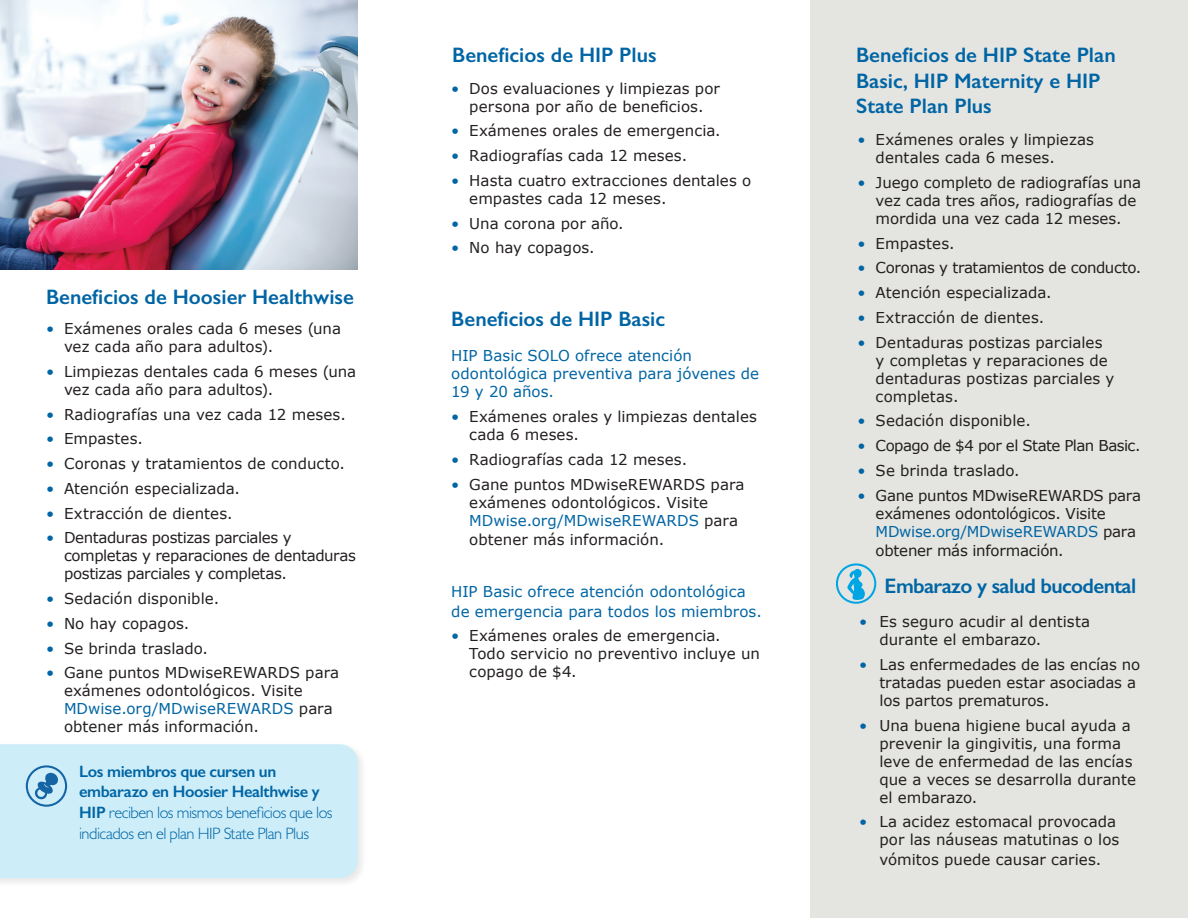
<style>
.page{position:relative;width:1188px;height:918px;background:#fff}
.page>*{position:absolute;margin:0;border:0;box-sizing:border-box;transform-origin:0 0}
.t1{font:600 21px/25.2px "Gill Sans";color:#0065a4}
.t2{font:600 21px "Gill Sans";letter-spacing:-.03em;color:#0065a4}
.t3{font:300 16.5px/20.5px "Gill Sans";letter-spacing:-.03em;color:#0065a4}
.t4{font:15px/18px "Verdana";color:#231f20}
.t5{font:15px/18px "Verdana";letter-spacing:.005em;color:#0065a4}
.t6{font:15px/18px "Verdana";letter-spacing:-.025em;color:#231f20}
.t7{font:15px "Verdana";letter-spacing:-.035em;color:#231f20}
.s1{color:#0065a4}
.s2{font-weight:600}
</style>
<div class="page">
<div style="left:810px;top:0;width:378px;height:918px;background:#e4e4e0"></div>
<img style="left:0;top:0;width:358px;height:270px">
<div style="left:0;top:742px;width:367px;height:145px;background:#231f20;opacity:.5"></div>
<div style="left:0;top:744px;width:358px;height:134px;background:#cdedf9"></div>
<svg style="left:26px;top:765px;width:41px;height:42px;background:#91c1dd"></svg>
<svg style="left:836px;top:563px;width:40px;height:41px"></svg>
<h2 class="t1" style="left:46px;top:285px;width:309px">Beneficios de Hoosier Healthwise</h2>
<p class="t4" style="left:64px;top:320px;width:279px;text-indent:-18px"><span class="s1">•</span> Exámenes orales cada 6 meses (una vez cada año para adultos).</p>
<p class="t4" style="left:64px;top:363px;width:294px;text-indent:-18px"><span class="s1">•</span> Limpiezas dentales cada 6 meses (una vez cada año para adultos).</p>
<p class="t4" style="left:46px;top:405px;width:301px"><span class="s1">•</span> Radiografías una vez cada 12 meses.</p>
<p class="t4" style="left:46px;top:430px;width:98px"><span class="s1">•</span> Empastes.</p>
<p class="t4" style="left:46px;top:455px;width:301px"><span class="s1">•</span> Coronas y tratamientos de conducto.</p>
<p class="t4" style="left:46px;top:480px;width:196px"><span class="s1">•</span> Atención especializada.</p>
<p class="t4" style="left:46px;top:504px;width:188px"><span class="s1">•</span> Extracción de dientes.</p>
<p class="t6" style="left:64px;top:529px;width:293px;text-indent:-18px"><span class="s1">•</span> Dentaduras postizas parciales y completas y reparaciones de dentaduras postizas parciales y completas.</p>
<p class="t4" style="left:46px;top:590px;width:175px"><span class="s1">•</span> Sedación disponible.</p>
<p class="t4" style="left:46px;top:615px;width:145px"><span class="s1">•</span> No hay copagos.</p>
<p class="t4" style="left:46px;top:639px;width:164px"><span class="s1">•</span> Se brinda traslado.</p>
<p class="t4" style="left:64px;top:664px;width:277px;text-indent:-18px"><span class="s1">•</span> Gane puntos MDwiseREWARDS para exámenes odontológicos. Visite<br><span class="s1">MDwise.org/MDwiseREWARDS</span> para obtener más información.</p>
<p class="t3" style="left:79px;top:761px;width:255px"><span class="s2">Los miembros que cursen un embarazo en Hoosier Healthwise y HIP</span> reciben los mismos beneficios que los indicados en el plan HIP State Plan Plus</p>
<h2 class="t1" style="left:452px;top:43px;width:206px">Beneficios de HIP Plus</h2>
<p class="t4" style="left:451px;top:79px;width:270px;text-align:center"><span class="s1">•</span> Dos evaluaciones y limpiezas por persona por año de beneficios.</p>
<p class="t4" style="left:451px;top:122px;width:271px"><span class="s1">•</span> Exámenes orales de emergencia.</p>
<p class="t4" style="left:451px;top:147px;width:237px"><span class="s1">•</span> Radiografías cada 12 meses.</p>
<p class="t4" style="left:469px;top:172px;width:283px;text-indent:-18px"><span class="s1">•</span> Hasta cuatro extracciones dentales o empastes cada 12 meses.</p>
<p class="t4" style="left:451px;top:214px;width:174px"><span class="s1">•</span> Una corona por año.</p>
<p class="t4" style="left:451px;top:239px;width:145px"><span class="s1">•</span> No hay copagos.</p>
<h2 class="t1" style="left:451px;top:306px;width:215px">Beneficios de HIP Basic</h2>
<p class="t5" style="left:451px;top:347px;width:309px">HIP Basic SOLO ofrece atención odontológica preventiva para jóvenes de<br>19 y 20 años.</p>
<p class="t4" style="left:469px;top:408px;width:289px;text-indent:-18px"><span class="s1">•</span> Exámenes orales y limpiezas dentales cada 6 meses.</p>
<p class="t4" style="left:451px;top:451px;width:237px"><span class="s1">•</span> Radiografías cada 12 meses.</p>
<p class="t4" style="left:469px;top:475px;width:277px;text-indent:-18px"><span class="s1">•</span> Gane puntos MDwiseREWARDS para exámenes odontológicos. Visite<br><span class="s1">MDwise.org/MDwiseREWARDS</span> para</p>
<p class="t4" style="left:469px;top:531px;width:196px">obtener más información.</p>
<p class="t5" style="left:451px;top:582px;width:312px;line-height:19.8px">HIP Basic ofrece atención odontológica de emergencia para todos los miembros.</p>
<p class="t4" style="left:469px;top:627px;width:292px;text-indent:-18px"><span class="s1">•</span> Exámenes orales de emergencia.<br>Todo servicio no preventivo incluye un copago de $4.</p>
<h2 class="t1" style="left:856px;top:43px;width:261px">Beneficios de HIP State Plan<br>Basic, HIP Maternity e HIP<br>State Plan Plus</h2>
<p class="t4" style="left:876px;top:131px;width:220px;text-indent:-18px"><span class="s1">•</span> Exámenes orales y limpiezas dentales cada 6 meses.</p>
<p class="t4" style="left:876px;top:174px;width:267px;text-indent:-18px"><span class="s1">•</span> Juego completo de radiografías una vez cada tres años, radiografías de mordida una vez cada 12 meses.</p>
<p class="t4" style="left:858px;top:234px;width:98px"><span class="s1">•</span> Empastes.</p>
<p class="t6" style="left:858px;top:259px;width:285px"><span class="s1">•</span> Coronas y tratamientos de conducto.</p>
<p class="t4" style="left:858px;top:284px;width:196px"><span class="s1">•</span> Atención especializada.</p>
<p class="t4" style="left:858px;top:309px;width:188px"><span class="s1">•</span> Extracción de dientes.</p>
<p class="t4" style="left:876px;top:333px;width:240px;text-indent:-18px"><span class="s1">•</span> Dentaduras postizas parciales y completas y reparaciones de dentaduras postizas parciales y completas.</p>
<p class="t4" style="left:858px;top:412px;width:175px"><span class="s1">•</span> Sedación disponible.</p>
<p class="t7" style="left:858px;top:436px;width:284px"><span class="s1">•</span> Copago de $4 por el State Plan Basic.</p>
<p class="t4" style="left:858px;top:462px;width:164px"><span class="s1">•</span> Se brinda traslado.</p>
<p class="t4" style="left:876px;top:486px;width:267px;text-indent:-18px"><span class="s1">•</span> Gane puntos MDwiseREWARDS para exámenes odontológicos. Visite<br><span class="s1">MDwise.org/MDwiseREWARDS</span> para</p>
<p class="t4" style="left:876px;top:542px;width:189px">obtener más información.</p>
<h2 class="t2" style="left:885px;top:573px;width:253px">Embarazo y salud bucodental</h2>
<p class="t4" style="left:879px;top:613px;width:212px;text-indent:-20px"><span class="s1">•</span> Es seguro acudir al dentista durante el embarazo.</p>
<p class="t4" style="left:879px;top:656px;width:262px;text-indent:-20px"><span class="s1">•</span> Las enfermedades de las encías no tratadas pueden estar asociadas a los partos prematuros.</p>
<p class="t4" style="left:879px;top:716px;width:258px;text-indent:-20px"><span class="s1">•</span> Una buena higiene bucal ayuda a prevenir la gingivitis, una forma leve de enfermedad de las encías que a veces se desarrolla durante el embarazo.</p>
<p class="t4" style="left:859px;top:813px;width:262px;text-align:right"><span class="s1">•</span> La acidez estomacal provocada por las náuseas matutinas o los</p>
<p class="t4" style="left:879px;top:851px;width:223px">vómitos puede causar caries.</p>
</div>
